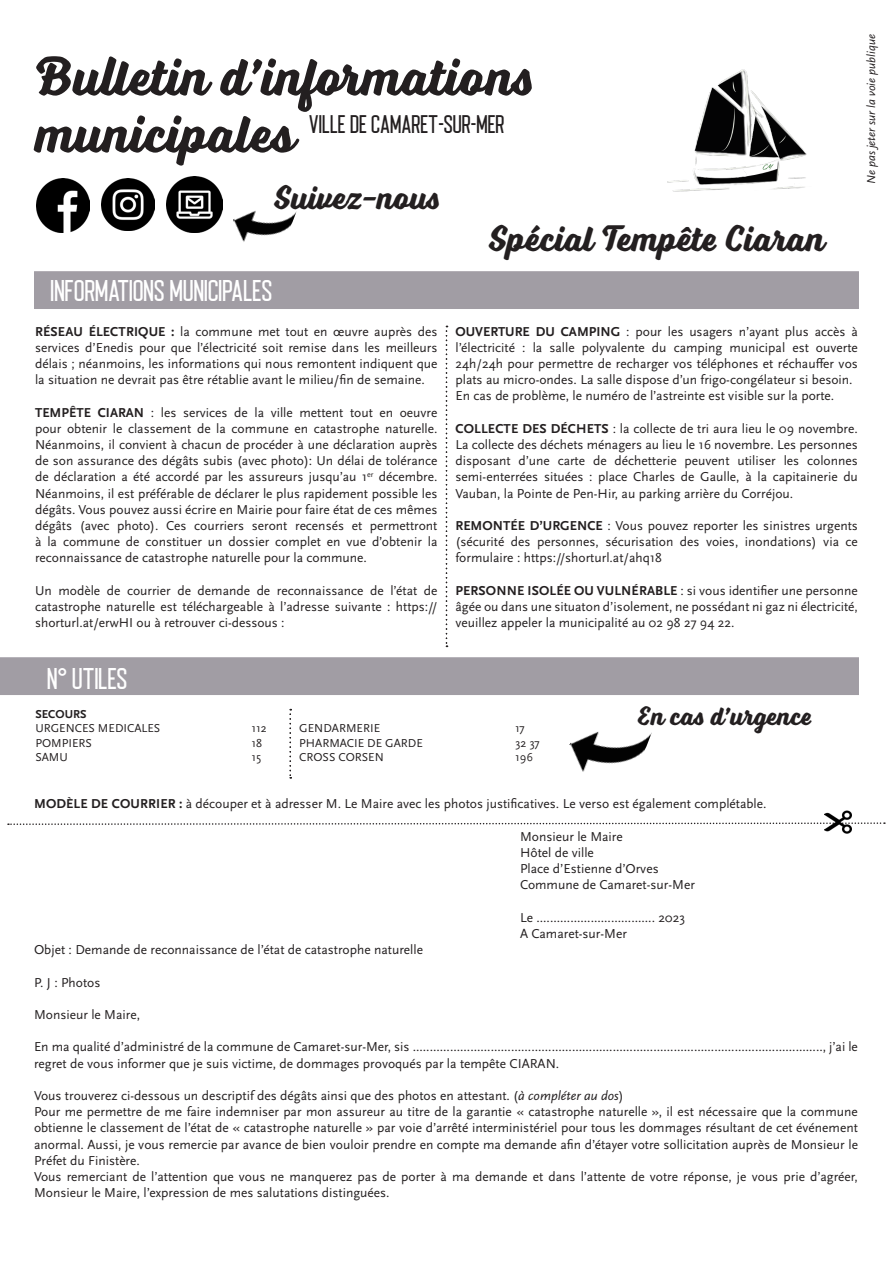
<style>
.page{position:relative;width:893px;height:1263px;background:#fff}
.page>*{position:absolute;margin:0;border:0;box-sizing:border-box;transform-origin:0 0}
.t1{font:700 55.5px/57px "Voltage";color:#231f20}
.t2{font:700 37.5px "Voltage";color:#231f20}
.t3{font:700 34.5px "Voltage";color:#231f20}
.t4{font:30px "Voltage";color:#fff}
.t5{font:700 27px "Voltage";color:#231f20}
.t6{font:25.5px "Voltage";color:#231f20}
.t7{font:13.5px/16.2px "Scala Sans Pro";color:#231f20;text-align:justify}
.t8{font:12px "Scala Sans Pro";color:#231f20}
.t9{font:italic 12px "Scala Sans Pro";color:#231f20}
.t10{font:700 12px "Scala Sans Pro";color:#231f20}
.s1{font-weight:700}
.s2{font-style:italic}
</style>
<div class="page">
<svg style="left:446px;top:326px;width:1px;height:321px"></svg>
<img style="left:569px;top:731px;width:83px;height:41px">
<img style="left:167px;top:176px;width:56px;height:56px">
<img style="left:233px;top:210px;width:64px;height:32px">
<svg style="left:290px;top:709px;width:1px;height:69px"></svg>
<svg style="left:8px;top:822px;width:877px;height:3px"></svg>
<img style="left:825px;top:810px;width:26px;height:24px">
<div style="left:34px;top:271px;width:825px;height:38px;background:#a19da4;border:2px solid #a19da4"></div>
<div style="left:1px;top:658px;width:857px;height:36px;background:#a19da4"></div>
<div style="left:0;top:657px;width:859px;height:38px;border:2px solid #a19da4"></div>
<img style="left:36px;top:178px;width:53px;height:54px">
<img style="left:101px;top:178px;width:53px;height:53px">
<img style="left:668px;top:69px;width:139px;height:123px">
<p class="t1" style="left:36px;top:47px;width:500px">Bulletin d’informations municipales</p>
<p class="t6" style="left:310px;top:111px;width:197px">VILLE DE CAMARET-SUR-MER</p>
<p class="t3" style="left:274px;top:177px;width:169px">Suivez-nous</p>
<p class="t4" style="left:51px;top:275px;width:223px">INFORMATIONS MUNICIPALES</p>
<p class="t2" style="left:489px;top:216px;width:338px">Spécial Tempête Ciaran</p>
<p class="t9" style="left:864px;top:184px;width:152px;rotate:-90deg">Ne pas jeter sur la voie publique</p>
<p class="t7" style="left:35px;top:323px;width:404px"><span class="s1">RÉSEAU ÉLECTRIQUE :</span> la commune met tout en œuvre auprès des services d’Enedis pour que l’électricité soit remise dans les meilleurs délais ; néanmoins, les informations qui nous remontent indiquent que la situation ne devrait pas être rétablie avant le milieu/fin de semaine.</p>
<p class="t7" style="left:35px;top:404px;width:404px"><span class="s1">TEMPÊTE CIARAN</span> : les services de la ville mettent tout en oeuvre pour obtenir le classement de la commune en catastrophe naturelle.<br>Néanmoins, il convient à chacun de procéder à une déclaration auprès de son assurance des dégâts subis (avec photo): Un délai de tolérance de déclaration a été accordé par les assureurs jusqu’au 1<sup>er</sup> décembre.<br>Néanmoins, il est préférable de déclarer le plus rapidement possible les dégâts. Vous pouvez aussi écrire en Mairie pour faire état de ces mêmes dégâts (avec photo). Ces courriers seront recensés et permettront à la commune de constituer un dossier complet en vue d’obtenir la reconnaissance de catastrophe naturelle pour la commune.</p>
<p class="t7" style="left:35px;top:582px;width:404px">Un modèle de courrier de demande de reconnaissance de l’état de catastrophe naturelle est téléchargeable à l’adresse suivante : https:// shorturl.at/erwHI ou à retrouver ci-dessous :</p>
<p class="t7" style="left:455px;top:323px;width:404px"><span class="s1">OUVERTURE DU CAMPING</span> : pour les usagers n’ayant plus accès à l’électricité : la salle polyvalente du camping municipal est ouverte 24h/24h pour permettre de recharger vos téléphones et réchauffer vos plats au micro-ondes. La salle dispose d’un frigo-congélateur si besoin.</p>
<p class="t7" style="left:455px;top:388px;width:380px">En cas de problème, le numéro de l’astreinte est visible sur la porte.</p>
<p class="t7" style="left:455px;top:420px;width:404px"><span class="s1">COLLECTE DES DÉCHETS</span> : la collecte de tri aura lieu le 09 novembre.<br>La collecte des déchets ménagers au lieu le 16 novembre. Les personnes disposant d’une carte de déchetterie peuvent utiliser les colonnes semi-enterrées situées : place Charles de Gaulle, à la capitainerie du Vauban, la Pointe de Pen-Hir, au parking arrière du Corréjou.</p>
<p class="t7" style="left:455px;top:518px;width:404px"><span class="s1">REMONTÉE D’URGENCE</span> : Vous pouvez reporter les sinistres urgents (sécurité des personnes, sécurisation des voies, inondations) via ce formulaire : https://shorturl.at/ahq18</p>
<p class="t7" style="left:455px;top:582px;width:404px"><span class="s1">PERSONNE ISOLÉE OU VULNÉRABLE</span> : si vous identifier une personne âgée ou dans une situaton d’isolement, ne possédant ni gaz ni électricité, veuillez appeler la municipalité au 02 98 27 94 22.</p>
<p class="t4" style="left:48px;top:663px;width:82px">N° UTILES</p>
<p class="t5" style="left:638px;top:700px;width:176px">En cas d’urgence</p>
<p class="t10" style="left:35px;top:707px;width:53px">SECOURS</p>
<p class="t8" style="left:35px;top:721px;width:126px">URGENCES MEDICALES</p>
<p class="t8" style="left:251px;top:721px;width:17px">112</p>
<p class="t8" style="left:35px;top:736px;width:58px">POMPIERS</p>
<p class="t8" style="left:251px;top:736px;width:12px">18</p>
<p class="t8" style="left:35px;top:750px;width:34px">SAMU</p>
<p class="t8" style="left:251px;top:750px;width:11px">15</p>
<p class="t8" style="left:299px;top:721px;width:82px">GENDARMERIE</p>
<p class="t8" style="left:515px;top:721px;width:11px">17</p>
<p class="t8" style="left:299px;top:736px;width:125px">PHARMACIE DE GARDE</p>
<p class="t8" style="left:515px;top:736px;width:26px">32 37</p>
<p class="t8" style="left:299px;top:750px;width:86px">CROSS CORSEN</p>
<p class="t8" style="left:515px;top:750px;width:19px">196</p>
<p class="t7" style="left:34px;top:796px;width:734px"><span class="s1">MODÈLE DE COURRIER :</span> à découper et à adresser M. Le Maire avec les photos justificatives. Le verso est également complétable.</p>
<p class="t7" style="left:520px;top:828px;width:104px">Monsieur le Maire</p>
<p class="t7" style="left:520px;top:844px;width:75px">Hôtel de ville</p>
<p class="t7" style="left:520px;top:861px;width:140px">Place d’Estienne d’Orves</p>
<p class="t7" style="left:520px;top:877px;width:176px">Commune de Camaret-sur-Mer</p>
<p class="t7" style="left:520px;top:909px;width:166px">Le ................................... 2023</p>
<p class="t7" style="left:520px;top:925px;width:108px">A Camaret-sur-Mer</p>
<p class="t7" style="left:34px;top:942px;width:390px">Objet : Demande de reconnaissance de l’état de catastrophe naturelle</p>
<p class="t7" style="left:34px;top:974px;width:68px">P. J : Photos</p>
<p class="t7" style="left:34px;top:1006px;width:108px">Monsieur le Maire,</p>
<p class="t7" style="left:34px;top:1039px;width:825px">En ma qualité d’administré de la commune de Camaret-sur-Mer, sis ........................................................................................................................., j’ai le regret de vous informer que je suis victime, de dommages provoqués par la tempête CIARAN.</p>
<p class="t7" style="left:34px;top:1087px;width:591px">Vous trouverez ci-dessous un descriptif des dégâts ainsi que des photos en attestant. (<span class="s2">à compléter au dos</span>)</p>
<p class="t7" style="left:34px;top:1104px;width:825px">Pour me permettre de me faire indemniser par mon assureur au titre de la garantie « catastrophe naturelle », il est nécessaire que la commune obtienne le classement de l’état de « catastrophe naturelle » par voie d’arrêté interministériel pour tous les dommages résultant de cet événement anormal. Aussi, je vous remercie par avance de bien vouloir prendre en compte ma demande afin d’étayer votre sollicitation auprès de Monsieur le Préfet du Finistère.</p>
<p class="t7" style="left:34px;top:1168px;width:825px">Vous remerciant de l’attention que vous ne manquerez pas de porter à ma demande et dans l’attente de votre réponse, je vous prie d’agréer,<br>Monsieur le Maire, l’expression de mes salutations distinguées.</p>
</div>
